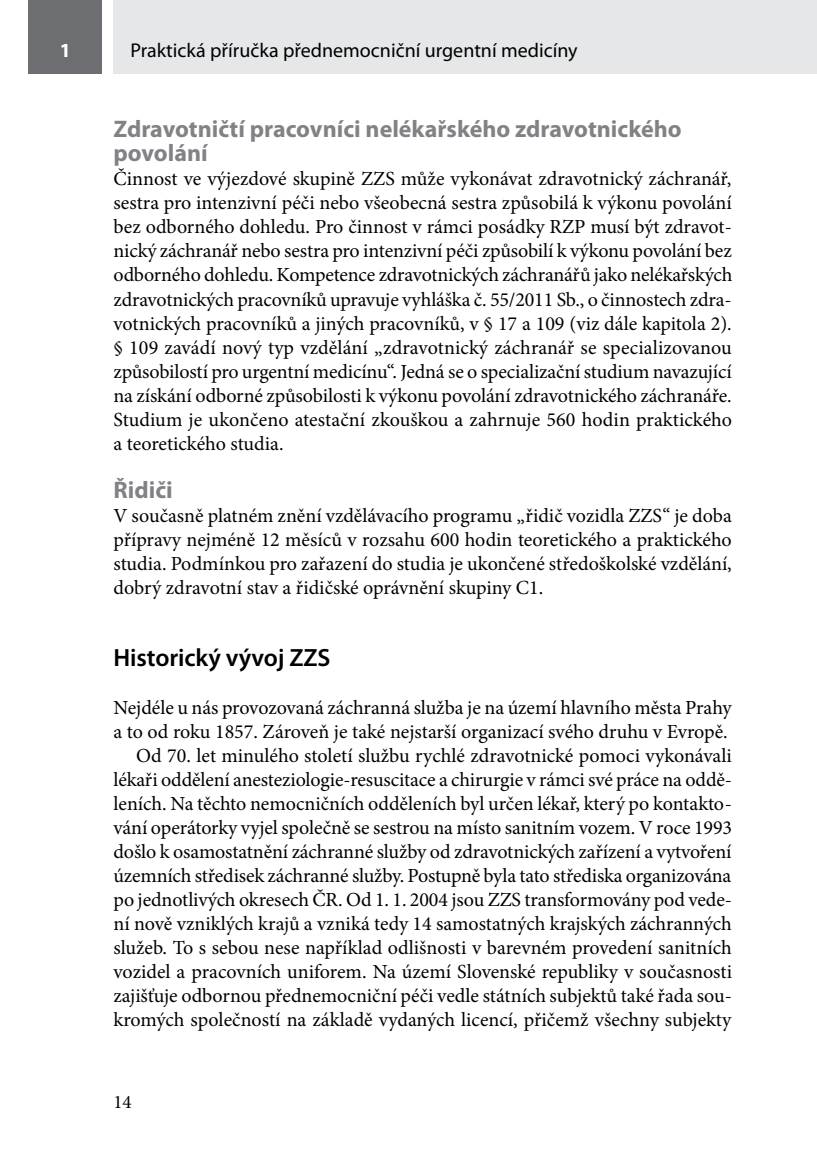
<style>
.page{position:relative;width:817px;height:1174px;background:#fff}
.page>*{position:absolute;margin:0;border:0;box-sizing:border-box;transform-origin:0 0}
.t1{font:600 25px "Myriad Pro";letter-spacing:-.005em;color:#000}
.t2{font:700 24px/24px "Myriad Pro";color:#808285}
.t3{font:20px/24px "Minion Pro";letter-spacing:-.005em;color:#000;text-align:justify}
.t4{font:20px "Myriad Pro";color:#000}
.t5{font:700 20px "Myriad Pro";color:#fff}
.t6{font:19px "Minion Pro";color:#000}
</style>
<div class="page">
<div style="left:28px;top:0;width:74px;height:74px;background:#6d6e71"></div>
<div style="left:113px;top:0;width:703px;height:74px;background:#e6e7e8"></div>
<p class="t5" style="left:60px;top:37px;width:13px">1</p>
<p class="t4" style="left:130px;top:38px;width:448px">Praktická příručka přednemocniční urgentní medicíny</p>
<p class="t2" style="left:113px;top:117px;width:569px">Zdravotničtí pracovníci nelékařského zdravotnického povolání</p>
<p class="t3" style="left:113px;top:167px;width:620px">Činnost ve výjezdové skupině ZZS může vykonávat zdravotnický záchranář, sestra pro intenzivní péči nebo všeobecná sestra způsobilá k výkonu povolání bez odborného dohledu. Pro činnost v rámci posádky RZP musí být zdravot&shy;nický záchranář nebo sestra pro intenzivní péči způsobilí k výkonu povolání bez odborného dohledu. Kompetence zdravotnických záchranářů jako nelékařských zdravotnických pracovníků upravuje vyhláška č. 55/2011 Sb., o činnostech zdra&shy;votnických pracovníků a jiných pracovníků, v § 17 a 109 (viz dále kapitola 2). § 109 zavádí nový typ vzdělání „zdravotnický záchranář se specializovanou způsobilostí pro urgentní medicínu“. Jedná se o specializační studium navazující na získání odborné způsobilosti k výkonu povolání zdravotnického záchranáře.<br>Studium je ukončeno atestační zkouškou a zahrnuje 560 hodin praktického a teoretického studia.</p>
<p class="t2" style="left:113px;top:477px;width:61px">Řidiči</p>
<p class="t3" style="left:113px;top:503px;width:619px">V současně platném znění vzdělávacího programu „řidič vozidla ZZS“ je doba přípravy nejméně 12 měsíců v rozsahu 600 hodin teoretického a praktického studia. Podmínkou pro zařazení do studia je ukončené středoškolské vzdělání, dobrý zdravotní stav a řidičské oprávnění skupiny C1.</p>
<p class="t1" style="left:113px;top:641px;width:218px">Historický vývoj ZZS</p>
<p class="t3" style="left:113px;top:695px;width:620px;text-align:right">Nejdéle u nás provozovaná záchranná služba je na území hlavního města Prahy a to od roku 1857. Zároveň je také nejstarší organizací svého druhu v Evropě.<br>Od 70. let minulého století službu rychlé zdravotnické pomoci vykonávali lékaři oddělení anesteziologie-resuscitace a chirurgie v rámci své práce na oddě&shy;leních. Na těchto nemocničních odděleních byl určen lékař, který po kontakto&shy;vání operátorky vyjel společně se sestrou na místo sanitním vozem. V roce 1993 došlo k osamostatnění záchranné služby od zdravotnických zařízení a vytvoření územních středisek záchranné služby. Postupně byla tato střediska organizována po jednotlivých okresech ČR. Od 1. 1. 2004 jsou ZZS transformovány pod vede&shy;ní nově vzniklých krajů a vzniká tedy 14 samostatných krajských záchranných služeb. To s sebou nese například odlišnosti v barevném provedení sanitních vozidel a pracovních uniforem. Na území Slovenské republiky v současnosti zajišťuje odbornou přednemocniční péči vedle státních subjektů také řada sou&shy;kromých společností na základě vydaných licencí, přičemž všechny subjekty</p>
<p class="t6" style="left:113px;top:1089px;width:20px">14</p>
</div>
